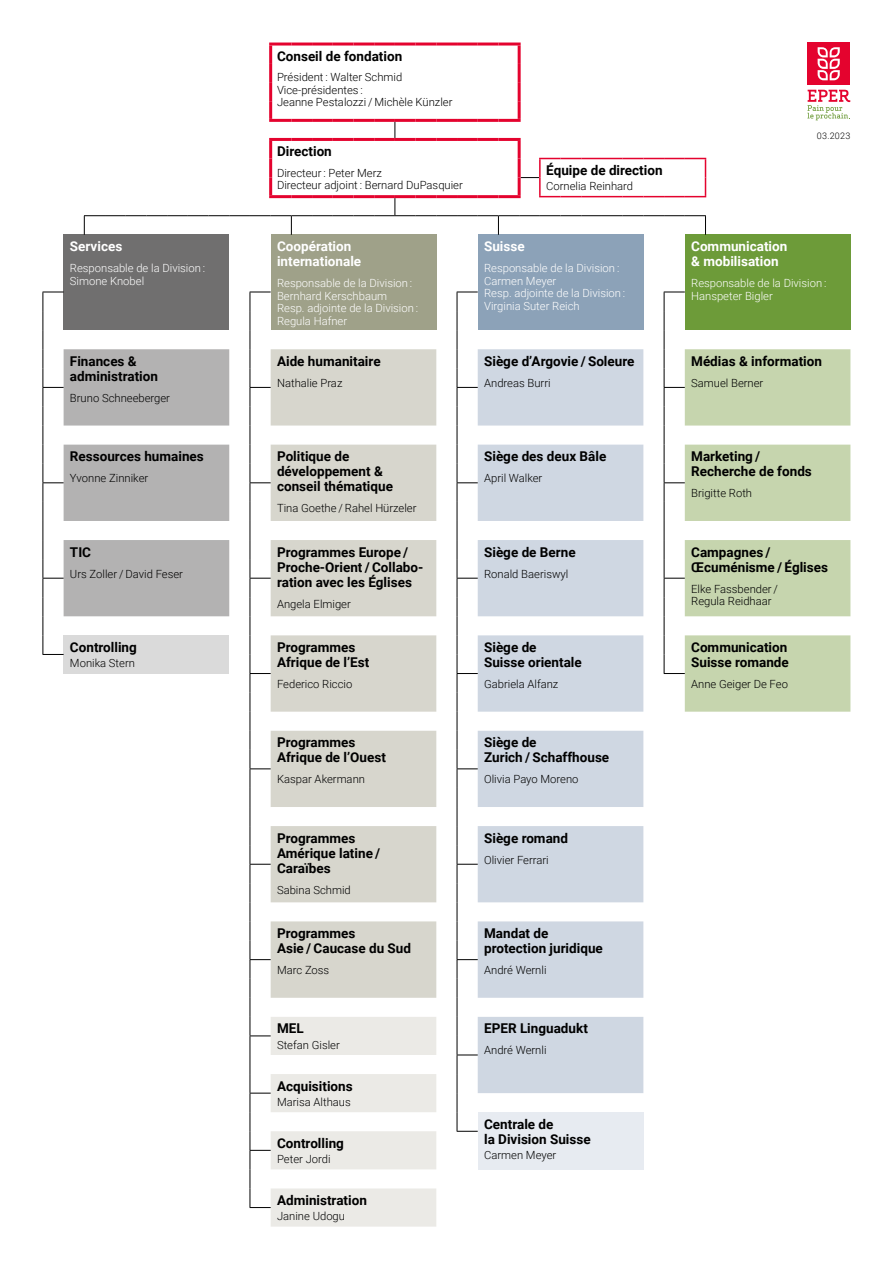
<style>
.page{position:relative;width:893px;height:1263px;background:#fff}
.page>*{position:absolute;margin:0;border:0;box-sizing:border-box;transform-origin:0 0}
.t1{font:700 13.5px/15px "Roboto";color:#000}
.t2{font:700 13.5px/15px "Roboto";color:#fff}
.t3{font:300 11.25px/12.5px "Roboto";color:#000}
.t4{font:300 11.25px/12.5px "Roboto";color:#fff}
.t5{font:300 9px "Roboto";letter-spacing:.03em;color:#000}
</style>
<div class="page">
<div style="left:64px;top:235px;width:165px;height:95px;background:#706f6f"></div>
<div style="left:271px;top:235px;width:165px;height:95px;background:#9fa189"></div>
<div style="left:478px;top:235px;width:165px;height:95px;background:#8ca2b8"></div>
<div style="left:685px;top:235px;width:165px;height:95px;background:#6d9b39"></div>
<svg style="left:478px;top:349px;width:165px;height:744px;fill:#cfd7e2"></svg>
<svg style="left:685px;top:349px;width:165px;height:363px;fill:#c6d5ae"></svg>
<div style="left:64px;top:635px;width:165px;height:38px;background:#dadada"></div>
<div style="left:478px;top:1112px;width:165px;height:57px;background:#e7ebf1"></div>
<svg style="left:43px;top:292px;width:186px;height:363px"></svg>
<svg style="left:250px;top:292px;width:186px;height:934px"></svg>
<svg style="left:457px;top:292px;width:21px;height:840px"></svg>
<svg style="left:664px;top:292px;width:21px;height:382px"></svg>
<hr style="left:269px;top:43px;width:22px;height:3px;background:#e4032e">
<hr style="left:269px;top:46px;width:3px;height:17px;background:#e4032e">
<hr style="left:291px;top:43px;width:21px;height:3px;background:#e4032e">
<hr style="left:312px;top:43px;width:21px;height:3px;background:#e4032e">
<hr style="left:333px;top:43px;width:20px;height:3px;background:#e4032e">
<hr style="left:353px;top:43px;width:21px;height:3px;background:#e4032e">
<hr style="left:374px;top:43px;width:21px;height:3px;background:#e4032e">
<hr style="left:395px;top:43px;width:21px;height:3px;background:#e4032e">
<hr style="left:416px;top:43px;width:20px;height:3px;background:#e4032e">
<hr style="left:436px;top:43px;width:21px;height:3px;background:#e4032e">
<hr style="left:457px;top:43px;width:21px;height:3px;background:#e4032e">
<hr style="left:478px;top:43px;width:20px;height:3px;background:#e4032e">
<hr style="left:498px;top:43px;width:23px;height:3px;background:#e4032e">
<hr style="left:518px;top:46px;width:3px;height:17px;background:#e4032e">
<hr style="left:269px;top:63px;width:3px;height:19px;background:#e4032e">
<hr style="left:518px;top:63px;width:3px;height:19px;background:#e4032e">
<hr style="left:269px;top:82px;width:3px;height:19px;background:#e4032e">
<hr style="left:518px;top:82px;width:3px;height:19px;background:#e4032e">
<hr style="left:269px;top:101px;width:3px;height:18px;background:#e4032e">
<hr style="left:518px;top:101px;width:3px;height:18px;background:#e4032e">
<hr style="left:269px;top:119px;width:22px;height:3px;background:#e4032e">
<hr style="left:291px;top:119px;width:21px;height:3px;background:#e4032e">
<hr style="left:312px;top:119px;width:21px;height:3px;background:#e4032e">
<hr style="left:333px;top:119px;width:20px;height:3px;background:#e4032e">
<hr style="left:353px;top:119px;width:21px;height:3px;background:#e4032e">
<hr style="left:395px;top:119px;width:21px;height:3px;background:#e4032e">
<hr style="left:416px;top:119px;width:20px;height:3px;background:#e4032e">
<hr style="left:436px;top:119px;width:21px;height:3px;background:#e4032e">
<hr style="left:457px;top:119px;width:21px;height:3px;background:#e4032e">
<hr style="left:478px;top:119px;width:20px;height:3px;background:#e4032e">
<hr style="left:498px;top:119px;width:23px;height:3px;background:#e4032e">
<hr style="left:269px;top:138px;width:22px;height:3px;background:#e4032e">
<hr style="left:269px;top:141px;width:3px;height:17px;background:#e4032e">
<hr style="left:291px;top:138px;width:21px;height:3px;background:#e4032e">
<hr style="left:312px;top:138px;width:21px;height:3px;background:#e4032e">
<hr style="left:333px;top:138px;width:20px;height:3px;background:#e4032e">
<hr style="left:353px;top:138px;width:21px;height:3px;background:#e4032e">
<hr style="left:395px;top:138px;width:21px;height:3px;background:#e4032e">
<hr style="left:416px;top:138px;width:20px;height:3px;background:#e4032e">
<hr style="left:436px;top:138px;width:21px;height:3px;background:#e4032e">
<hr style="left:457px;top:138px;width:21px;height:3px;background:#e4032e">
<hr style="left:478px;top:138px;width:20px;height:3px;background:#e4032e">
<hr style="left:498px;top:138px;width:23px;height:3px;background:#e4032e">
<hr style="left:518px;top:141px;width:3px;height:17px;background:#e4032e">
<svg style="left:84px;top:158px;width:622px;height:77px"></svg>
<hr style="left:374px;top:119px;width:21px;height:3px;background:#e4032e">
<hr style="left:374px;top:138px;width:21px;height:3px;background:#e4032e">
<svg style="left:395px;top:122px;width:1px;height:16px"></svg>
<div style="left:807px;top:43px;width:43px;height:42px;background:#e4032e"></div>
<svg style="left:818px;top:47px;width:22px;height:33px"></svg>
<svg style="left:807px;top:90px;width:43px;height:30px"></svg>
<p class="t2" style="left:70px;top:238px;width:54px">Services</p>
<p class="t4" style="left:70px;top:262px;width:137px">Responsable de la Division :<br>Simone Knobel</p>
<p class="t1" style="left:70px;top:353px;width:90px">Finances &amp; administration</p>
<p class="t3" style="left:70px;top:391px;width:102px">Bruno Schneeberger</p>
<p class="t1" style="left:70px;top:448px;width:135px">Ressources humaines</p>
<p class="t3" style="left:70px;top:471px;width:80px">Yvonne Zinniker</p>
<p class="t1" style="left:70px;top:544px;width:23px">TIC</p>
<p class="t3" style="left:70px;top:567px;width:115px">Urs Zoller / David Feser</p>
<p class="t1" style="left:70px;top:639px;width:68px">Controlling</p>
<p class="t3" style="left:70px;top:657px;width:67px">Monika Stern</p>
<p class="t1" style="left:277px;top:48px;width:127px">Conseil de fondation</p>
<p class="t3" style="left:277px;top:71px;width:177px">Président : Walter Schmid<br>Vice-présidentes :<br>Jeanne Pestalozzi / Michèle Künzler</p>
<p class="t1" style="left:277px;top:143px;width:56px">Direction</p>
<p class="t3" style="left:277px;top:166px;width:187px">Directeur : Peter Merz<br>Directeur adjoint : Bernard DuPasquier</p>
<p class="t1" style="left:546px;top:162px;width:118px">Équipe de direction</p>
<p class="t3" style="left:546px;top:180px;width:88px">Cornelia Reinhard</p>
<p class="t2" style="left:277px;top:238px;width:86px">Coopération internationale</p>
<p class="t4" style="left:277px;top:277px;width:143px">Responsable de la Division :<br>Bernhard Kerschbaum<br>Resp. adjointe de la Division :<br>Regula Hafner</p>
<p class="t1" style="left:277px;top:353px;width:105px">Aide humanitaire</p>
<p class="t3" style="left:277px;top:376px;width:67px">Nathalie Praz</p>
<p class="t1" style="left:277px;top:448px;width:117px">Politique de développement &amp; conseil thématique</p>
<p class="t3" style="left:277px;top:501px;width:141px">Tina Goethe / Rahel Hürzeler</p>
<p class="t1" style="left:277px;top:544px;width:148px">Programmes Europe /<br>Proche-Orient / Collabo&shy;ration avec les Églises</p>
<p class="t3" style="left:277px;top:597px;width:75px">Angela Elmiger</p>
<p class="t1" style="left:277px;top:639px;width:94px">Programmes<br>Afrique de l’Est</p>
<p class="t3" style="left:277px;top:677px;width:77px">Federico Riccio</p>
<p class="t1" style="left:277px;top:734px;width:110px">Programmes<br>Afrique de l’Ouest</p>
<p class="t3" style="left:277px;top:772px;width:89px">Kaspar Akermann</p>
<p class="t1" style="left:277px;top:830px;width:105px">Programmes<br>Amérique latine /<br>Caraïbes</p>
<p class="t3" style="left:277px;top:883px;width:75px">Sabina Schmid</p>
<p class="t1" style="left:277px;top:925px;width:136px">Programmes<br>Asie / Caucase du Sud</p>
<p class="t3" style="left:277px;top:963px;width:54px">Marc Zoss</p>
<p class="t1" style="left:277px;top:1020px;width:28px">MEL</p>
<p class="t3" style="left:277px;top:1038px;width:64px">Stefan Gisler</p>
<p class="t1" style="left:277px;top:1078px;width:77px">Acquisitions</p>
<p class="t3" style="left:277px;top:1095px;width:75px">Marisa Althaus</p>
<p class="t1" style="left:277px;top:1135px;width:68px">Controlling</p>
<p class="t3" style="left:277px;top:1152px;width:55px">Peter Jordi</p>
<p class="t1" style="left:277px;top:1192px;width:91px">Administration</p>
<p class="t3" style="left:277px;top:1210px;width:70px">Janine Udogu</p>
<p class="t2" style="left:484px;top:238px;width:42px">Suisse</p>
<p class="t4" style="left:484px;top:262px;width:143px">Responsable de la Division :<br>Carmen Meyer<br>Resp. adjointe de la Division :<br>Virginia Suter Reich</p>
<p class="t1" style="left:484px;top:353px;width:152px">Siège d’Argovie / Soleure</p>
<p class="t3" style="left:484px;top:376px;width:68px">Andreas Burri</p>
<p class="t1" style="left:484px;top:448px;width:124px">Siège des deux Bâle</p>
<p class="t3" style="left:484px;top:471px;width:60px">April Walker</p>
<p class="t1" style="left:484px;top:544px;width:93px">Siège de Berne</p>
<p class="t3" style="left:484px;top:567px;width:86px">Ronald Baeriswyl</p>
<p class="t1" style="left:484px;top:639px;width:99px">Siège de<br>Suisse orientale</p>
<p class="t3" style="left:484px;top:677px;width:76px">Gabriela Alfanz</p>
<p class="t1" style="left:484px;top:734px;width:127px">Siège de<br>Zurich / Schaffhouse</p>
<p class="t3" style="left:484px;top:772px;width:96px">Olivia Payo Moreno</p>
<p class="t1" style="left:484px;top:830px;width:85px">Siège romand</p>
<p class="t3" style="left:484px;top:853px;width:66px">Olivier Ferrari</p>
<p class="t1" style="left:484px;top:925px;width:120px">Mandat de protection juridique</p>
<p class="t3" style="left:484px;top:963px;width:64px">André Wernli</p>
<p class="t1" style="left:484px;top:1020px;width:105px">EPER Linguadukt</p>
<p class="t3" style="left:484px;top:1044px;width:64px">André Wernli</p>
<p class="t1" style="left:484px;top:1116px;width:108px">Centrale de<br>la Division Suisse</p>
<p class="t3" style="left:484px;top:1148px;width:74px">Carmen Meyer</p>
<p class="t5" style="left:817px;top:130px;width:35px">03.2023</p>
<p class="t2" style="left:691px;top:238px;width:98px">Communication &amp; mobilisation</p>
<p class="t4" style="left:691px;top:277px;width:137px">Responsable de la Division :<br>Hanspeter Bigler</p>
<p class="t1" style="left:691px;top:353px;width:132px">Médias &amp; information</p>
<p class="t3" style="left:691px;top:376px;width:74px">Samuel Berner</p>
<p class="t1" style="left:691px;top:448px;width:122px">Marketing /<br>Recherche de fonds</p>
<p class="t3" style="left:691px;top:486px;width:62px">Brigitte Roth</p>
<p class="t1" style="left:691px;top:544px;width:138px">Campagnes /<br>Œcuménisme / Églises</p>
<p class="t3" style="left:691px;top:582px;width:88px">Elke Fassbender /<br>Regula Reidhaar</p>
<p class="t1" style="left:691px;top:639px;width:99px">Communication<br>Suisse romande</p>
<p class="t3" style="left:691px;top:677px;width:98px">Anne Geiger De Feo</p>
</div>
